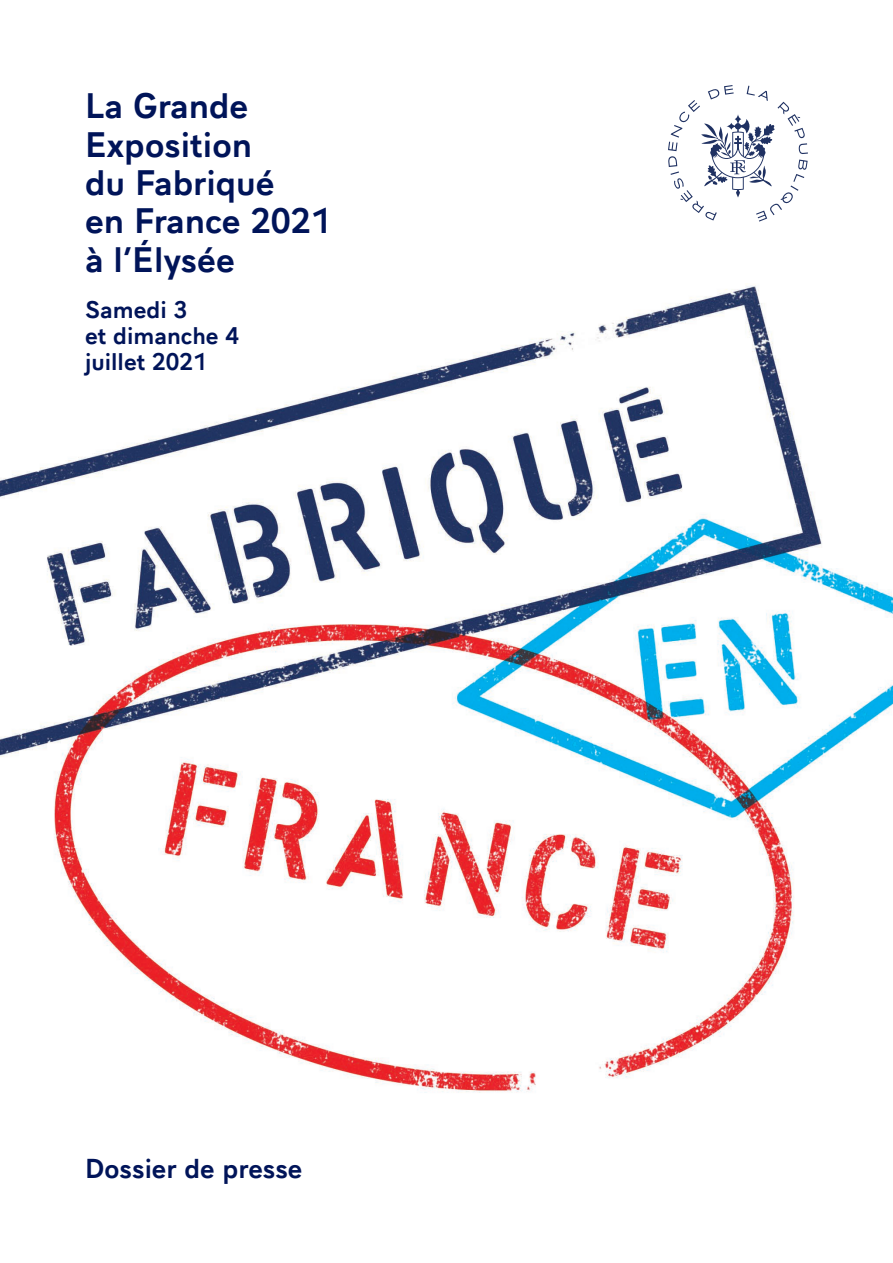
<style>
.page{position:relative;width:893px;height:1263px;background:#fff}
.page>*{position:absolute;margin:0;border:0;box-sizing:border-box;transform-origin:0 0}
.t1{font:700 33px "Aiglon Pro";color:#001459}
.t2{font:700 25.5px "Aiglon Pro";color:#001459}
.t3{font:700 22.5px/26.1px "Aiglon Pro";color:#001459}
</style>
<div class="page">
<svg style="left:668px;top:85px;width:140px;height:137px"></svg>
<img style="left:0;top:285px;width:893px;height:808px">
<p class="t1" style="left:85px;top:79px;width:165px">La Grande</p>
<p class="t1" style="left:85px;top:117px;width:169px">Exposition</p>
<p class="t1" style="left:85px;top:156px;width:191px">du Fabriqué</p>
<p class="t1" style="left:85px;top:194px;width:247px">en France 2021</p>
<p class="t1" style="left:85px;top:233px;width:152px">à l’Élysée</p>
<p class="t3" style="left:85px;top:295px;width:156px">Samedi 3<br>et dimanche 4 juillet 2021</p>
<p class="t2" style="left:85px;top:1147px;width:219px">Dossier de presse</p>
</div>
